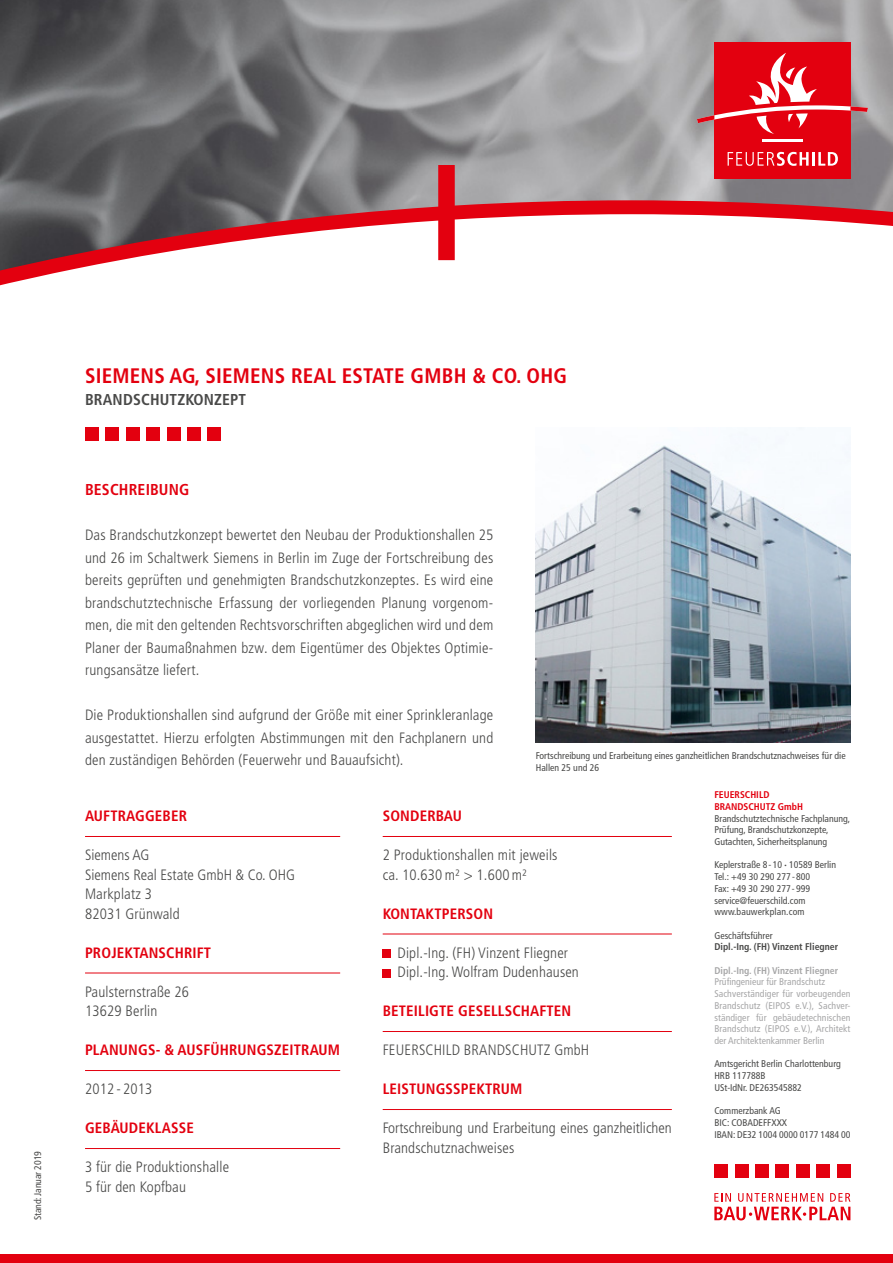
<style>
.page{position:relative;width:893px;height:1263px;background:#fff}
.page>*{position:absolute;margin:0;border:0;box-sizing:border-box;transform-origin:0 0}
.t1{font:700 condensed 21px "Frutiger LT Std";letter-spacing:.01em;color:#e3000f}
.t2{font:700 condensed 15.75px "Frutiger LT Std";letter-spacing:.01em;color:#494948}
.t3{font:700 condensed 15.75px "Frutiger LT Std";letter-spacing:.01em;color:#e3000f}
.t4{font:300 condensed 15px/22.5px "Frutiger LT Std";letter-spacing:.01em;color:#494948}
.t5{font:700 condensed 15px "Frutiger LT Std";letter-spacing:.01em;color:#e3000f}
.t6{font:condensed 9.75px/11.7px "Frutiger LT Std";color:#494948}
.t7{font:condensed 9.75px/11.7px "Frutiger LT Std";letter-spacing:.01em;color:#a7a7a8}
.t8{font:700 condensed 9.75px "Frutiger LT Std";color:#494948}
.t9{font:700 condensed 9.75px "Frutiger LT Std";color:#a7a7a8}
.t10{font:700 condensed 9.75px/11.7px "Frutiger LT Std";color:#e3000f}
</style>
<div class="page">
<img style="left:0;top:0;width:893px;height:165px">
<div style="left:0;top:1254px;width:893px;height:9px;background:#e3000f"></div>
<svg style="left:0;top:165px;width:893px;height:121px"></svg>
<svg style="left:714px;top:1193px;width:136px;height:27px"></svg>
<div style="left:837px;top:1164px;width:13px;height:14px;background:#e3000f"></div>
<div style="left:816px;top:1164px;width:14px;height:14px;background:#e3000f"></div>
<div style="left:796px;top:1164px;width:14px;height:14px;background:#e3000f"></div>
<div style="left:776px;top:1164px;width:13px;height:14px;background:#e3000f"></div>
<div style="left:755px;top:1164px;width:14px;height:14px;background:#e3000f"></div>
<div style="left:735px;top:1164px;width:13px;height:14px;background:#e3000f"></div>
<div style="left:714px;top:1164px;width:14px;height:14px;background:#e3000f"></div>
<div style="left:714px;top:42px;width:136px;height:136px;background:#e3000f"></div>
<hr style="left:762px;top:139px;width:41px;height:2px;background:#fff">
<svg style="left:728px;top:152px;width:81px;height:14px"></svg>
<hr style="left:812px;top:152px;width:3px;height:14px;background:#fff">
<svg style="left:818px;top:152px;width:20px;height:14px"></svg>
<svg style="left:697px;top:53px;width:171px;height:81px"></svg>
<img style="left:536px;top:428px;width:314px;height:314px">
<div style="left:208px;top:428px;width:13px;height:13px;background:#e3000f"></div>
<div style="left:187px;top:428px;width:14px;height:13px;background:#e3000f"></div>
<div style="left:167px;top:428px;width:13px;height:13px;background:#e3000f"></div>
<div style="left:146px;top:428px;width:14px;height:13px;background:#e3000f"></div>
<div style="left:126px;top:428px;width:14px;height:13px;background:#e3000f"></div>
<div style="left:106px;top:428px;width:13px;height:13px;background:#e3000f"></div>
<div style="left:85px;top:428px;width:14px;height:13px;background:#e3000f"></div>
<hr style="left:85px;top:836px;width:255px;height:1px;background:#e3000f">
<hr style="left:85px;top:973px;width:255px;height:1px;background:#e3000f">
<hr style="left:85px;top:1070px;width:255px;height:1px;background:#e3000f">
<hr style="left:85px;top:1148px;width:255px;height:1px;background:#e3000f">
<hr style="left:383px;top:836px;width:289px;height:1px;background:#e3000f">
<hr style="left:383px;top:934px;width:289px;height:1px;background:#e3000f">
<hr style="left:383px;top:1031px;width:289px;height:1px;background:#e3000f">
<hr style="left:383px;top:1109px;width:289px;height:1px;background:#e3000f">
<div style="left:383px;top:949px;width:8px;height:9px;background:#e3000f"></div>
<div style="left:383px;top:969px;width:8px;height:8px;background:#e3000f"></div>
<p class="t6" style="left:32px;top:1220px;width:71px;rotate:-90deg">Stand: Januar 2019</p>
<h1 class="t1" style="left:85px;top:363px;width:483px">SIEMENS AG, SIEMENS REAL ESTATE GMBH &amp; CO. OHG</h1>
<p class="t2" style="left:85px;top:390px;width:163px">BRANDSCHUTZKONZEPT</p>
<p class="t3" style="left:85px;top:480px;width:106px">BESCHREIBUNG</p>
<p class="t4" style="left:85px;top:524px;width:410px;text-align:justify">Das Brandschutzkonzept bewertet den Neubau der Produktionshallen 25 und 26 im Schaltwerk Siemens in Berlin im Zuge der Fortschreibung des bereits geprüften und genehmigten Brandschutzkonzeptes. Es wird eine brandschutztechnische Erfassung der vorliegenden Planung vorgenom&shy;men, die mit den geltenden Rechtsvorschriften abgeglichen wird und dem Planer der Baumaßnahmen bzw. dem Eigentümer des Objektes Optimie&shy;rungsansätze liefert.</p>
<p class="t4" style="left:85px;top:704px;width:410px;text-align:justify">Die Produktionshallen sind aufgrund der Größe mit einer Sprinkleranlage ausgestattet. Hierzu erfolgten Abstimmungen mit den Fachplanern und den zuständigen Behörden (Feuerwehr und Bauaufsicht).</p>
<p class="t6" style="left:536px;top:750px;width:311px">Fortschreibung und Erarbeitung eines ganzheitlichen Brandschutznachweises für die<br>Hallen 25 und 26</p>
<p class="t5" style="left:85px;top:807px;width:104px">AUFTRAGGEBER</p>
<p class="t4" style="left:85px;top:846px;width:212px;line-height:19.5px">Siemens AG<br>Siemens Real Estate GmbH &amp; Co. OHG<br>Markplatz 3<br>82031 Grünwald</p>
<p class="t5" style="left:85px;top:944px;width:128px">PROJEKTANSCHRIFT</p>
<p class="t4" style="left:85px;top:982px;width:105px;line-height:19.5px">Paulsternstraße 26<br>13629 Berlin</p>
<p class="t5" style="left:85px;top:1041px;width:257px">PLANUNGS- &amp; AUSFÜHRUNGSZEITRAUM</p>
<p class="t4" style="left:85px;top:1078px;width:69px">2012 - 2013</p>
<p class="t5" style="left:85px;top:1119px;width:110px">GEBÄUDEKLASSE</p>
<p class="t4" style="left:85px;top:1158px;width:146px;line-height:19.5px">3 für die Produktionshalle<br>5 für den Kopfbau</p>
<p class="t5" style="left:383px;top:807px;width:81px">SONDERBAU</p>
<p class="t4" style="left:383px;top:846px;width:176px;line-height:19.5px">2 Produktionshallen mit jeweils ca. 10.630m² &gt; 1.600m²</p>
<p class="t5" style="left:383px;top:905px;width:112px">KONTAKTPERSON</p>
<p class="t4" style="left:398px;top:943px;width:183px;line-height:19.5px">Dipl.-Ing. (FH) Vinzent Fliegner<br>Dipl.-Ing. Wolfram Dudenhausen</p>
<p class="t5" style="left:383px;top:1002px;width:190px">BETEILIGTE GESELLSCHAFTEN</p>
<p class="t4" style="left:383px;top:1039px;width:208px">FEUERSCHILD BRANDSCHUTZ GmbH</p>
<p class="t5" style="left:383px;top:1080px;width:141px">LEISTUNGSSPEKTRUM</p>
<p class="t4" style="left:383px;top:1119px;width:291px;line-height:19.5px">Fortschreibung und Erarbeitung eines ganzheitlichen<br>Brandschutznachweises</p>
<p class="t10" style="left:714px;top:789px;width:90px">FEUERSCHILD<br>BRANDSCHUTZ GmbH</p>
<p class="t6" style="left:714px;top:812px;width:137px">Brandschutztechnische Fachplanung,<br>Prüfung, Brandschutzkonzepte,<br>Gutachten, Sicherheitsplanung</p>
<p class="t6" style="left:714px;top:859px;width:123px">Keplerstraße 8 - 10 <sup>•</sup> 10589 Berlin<br>Tel.: +49 30 290 277 - 800<br>Fax: +49 30 290 277 - 999 service@feuerschild.com www.bauwerkplan.com</p>
<p class="t6" style="left:714px;top:929px;width:60px">Geschäftsführer</p>
<p class="t8" style="left:714px;top:941px;width:125px">Dipl.-Ing. (FH) Vinzent Fliegner</p>
<p class="t9" style="left:714px;top:964px;width:125px">Dipl.-Ing. (FH) Vinzent Fliegner</p>
<p class="t7" style="left:714px;top:976px;width:138px">Prüfingenieur für Brandschutz Sachverständiger für vorbeugenden Brandschutz (EIPOS e.V.), Sachver&shy;ständiger für gebäudetechnischen Brandschutz (EIPOS e.V.), Architekt der Architektenkammer Berlin</p>
<p class="t6" style="left:714px;top:1058px;width:128px">Amtsgericht Berlin Charlottenburg<br>HRB 117788B<br>USt-IdNr. DE263545882</p>
<p class="t6" style="left:714px;top:1105px;width:138px">Commerzbank AG<br>BIC: COBADEFFXXX<br>IBAN: DE32 1004 0000 0177 1484 00</p>
</div>
